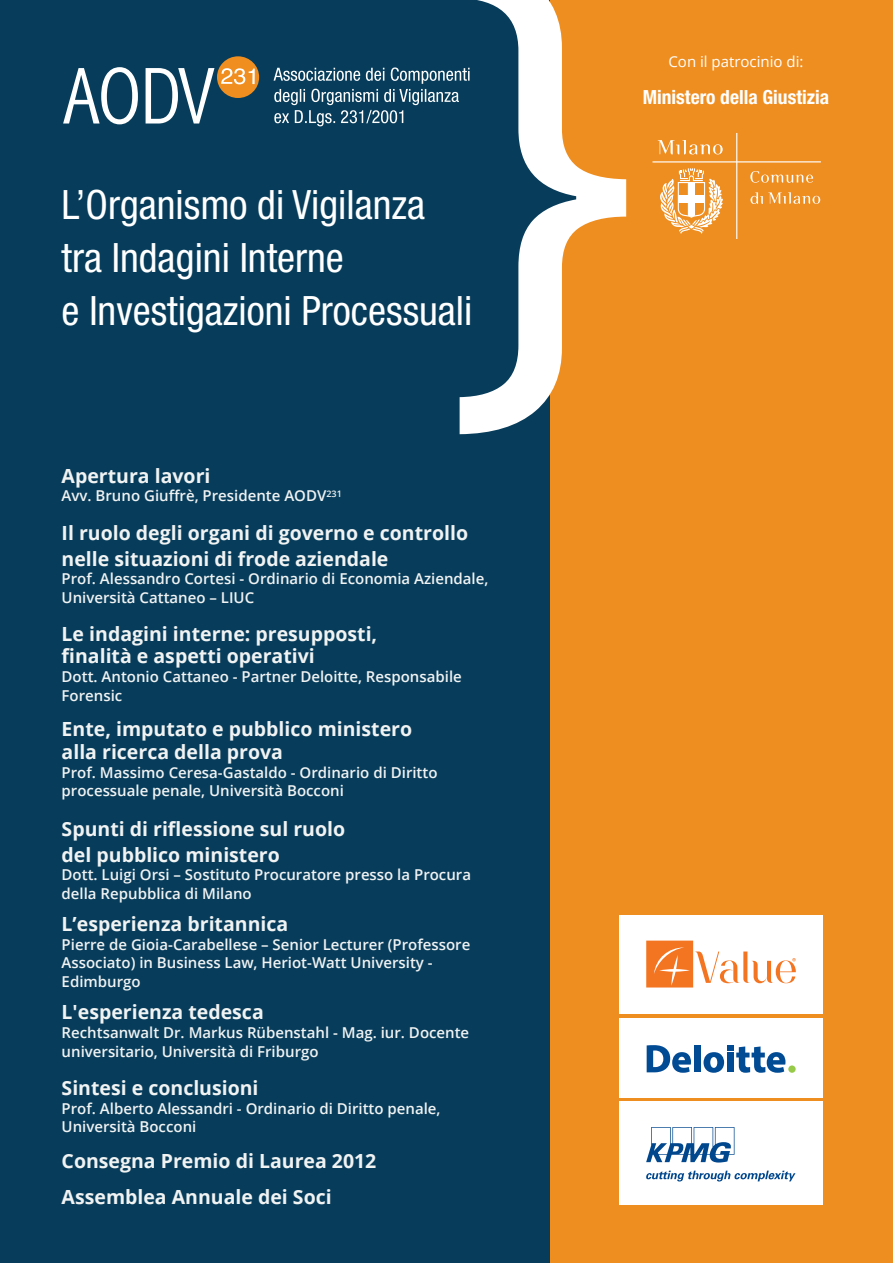
<style>
.page{position:relative;width:893px;height:1263px;background:#fff}
.page>*{position:absolute;margin:0;border:0;box-sizing:border-box;transform-origin:0 0}
.t1{font:condensed 40.5px/52.8px "Helvetica Neue";color:#fff}
.t2{font:700 19.5px/25.8px "Open Sans";color:#f1f3f3}
.t3{font:700 condensed 19.5px "Helvetica Neue";color:#fff}
.t4{font:600 15px/18.6px "Open Sans";color:#f1f3f3}
.t5{font:15px "Open Sans";color:#fff}
</style>
<div class="page">
<div style="left:549px;top:0;width:344px;height:1263px;background:#ef8e20"></div>
<div style="left:0;top:0;width:550px;height:1263px;background:#073d5b"></div>
<div style="left:217px;top:56px;width:42px;height:42px;background:#f08e20;border-radius:50%"></div>
<svg style="left:63px;top:67px;width:75px;height:57px"></svg>
<svg style="left:146px;top:68px;width:68px;height:55px"></svg>
<svg style="left:221px;top:68px;width:34px;height:16px"></svg>
<svg style="left:274px;top:67px;width:186px;height:59px"></svg>
<svg style="left:460px;top:0;width:166px;height:434px"></svg>
<div style="left:619px;top:1019px;width:204px;height:79px;background:#fff"></div>
<div style="left:619px;top:1102px;width:204px;height:103px;background:#fff"></div>
<div style="left:619px;top:915px;width:204px;height:98px;background:#fff"></div>
<svg style="left:646px;top:940px;width:150px;height:47px"></svg>
<div style="left:694px;top:1045px;width:7px;height:27px;background:#014a94"></div>
<svg style="left:703px;top:1052px;width:21px;height:21px"></svg>
<div style="left:727px;top:1052px;width:7px;height:20px;background:#014a94"></div>
<div style="left:727px;top:1045px;width:7px;height:6px;background:#014a94"></div>
<svg style="left:736px;top:1046px;width:49px;height:27px"></svg>
<div style="left:788px;top:1065px;width:8px;height:8px;background:#97ca49;border-radius:50%"></div>
<svg style="left:647px;top:1045px;width:44px;height:28px"></svg>
<svg style="left:646px;top:1127px;width:149px;height:54px"></svg>
<hr style="left:736px;top:133px;width:1px;height:106px;background:#fff">
<hr style="left:652px;top:161px;width:169px;height:2px;background:#fff">
<svg style="left:750px;top:192px;width:70px;height:12px"></svg>
<svg style="left:750px;top:171px;width:63px;height:12px"></svg>
<svg style="left:658px;top:140px;width:65px;height:14px"></svg>
<svg style="left:660px;top:168px;width:63px;height:66px"></svg>
<h1 class="t1" style="left:62px;top:178px;width:412px">L’Organismo di Vigilanza tra Indagini Interne<br>e Investigazioni Processuali</h1>
<h2 class="t2" style="left:62px;top:462px;width:150px">Apertura lavori</h2>
<p class="t4" style="left:62px;top:486px;width:282px">Avv. Bruno Giuffrè, Presidente AODV<sup>231</sup></p>
<h2 class="t2" style="left:62px;top:519px;width:408px">Il ruolo degli organi di governo e controllo nelle situazioni di frode aziendale</h2>
<p class="t4" style="left:62px;top:569px;width:428px">Prof. Alessandro Cortesi - Ordinario di Economia Aziendale,<br>Università Cattaneo – LIUC</p>
<h2 class="t2" style="left:62px;top:623px;width:317px;line-height:22.2px">Le indagini interne: presupposti, finalità e aspetti operativi</h2>
<p class="t4" style="left:62px;top:667px;width:402px">Dott. Antonio Cattaneo - Partner Deloitte, Responsabile<br>Forensic</p>
<h2 class="t2" style="left:62px;top:717px;width:352px;line-height:22.8px">Ente, imputato e pubblico ministero alla ricerca della prova</h2>
<p class="t4" style="left:62px;top:762px;width:377px">Prof. Massimo Ceresa-Gastaldo - Ordinario di Diritto processuale penale, Università Bocconi</p>
<h2 class="t2" style="left:62px;top:815px;width:285px">Spunti di riflessione sul ruolo del pubblico ministero</h2>
<p class="t4" style="left:62px;top:865px;width:411px">Dott. Luigi Orsi – Sostituto Procuratore presso la Procura della Repubblica di Milano</p>
<h2 class="t2" style="left:62px;top:911px;width:228px">L’esperienza britannica</h2>
<p class="t4" style="left:62px;top:935px;width:410px">Pierre de Gioia-Carabellese – Senior Lecturer (Professore<br>Associato) in Business Law, Heriot-Watt University -<br>Edimburgo</p>
<h2 class="t2" style="left:62px;top:999px;width:204px">L'esperienza tedesca</h2>
<p class="t4" style="left:62px;top:1023px;width:409px">Rechtsanwalt Dr. Markus Rübenstahl - Mag. iur. Docente universitario, Università di Friburgo</p>
<h2 class="t2" style="left:62px;top:1074px;width:198px">Sintesi e conclusioni</h2>
<p class="t4" style="left:62px;top:1098px;width:380px">Prof. Alberto Alessandri - Ordinario di Diritto penale,<br>Università Bocconi</p>
<h2 class="t2" style="left:62px;top:1142px;width:316px;line-height:36.6px">Consegna Premio di Laurea 2012<br>Assemblea Annuale dei Soci</h2>
<p class="t5" style="left:668px;top:51px;width:137px">Con il patrocinio di:</p>
<h2 class="t3" style="left:643px;top:85px;width:188px">Ministero della Giustizia</h2>
</div>
